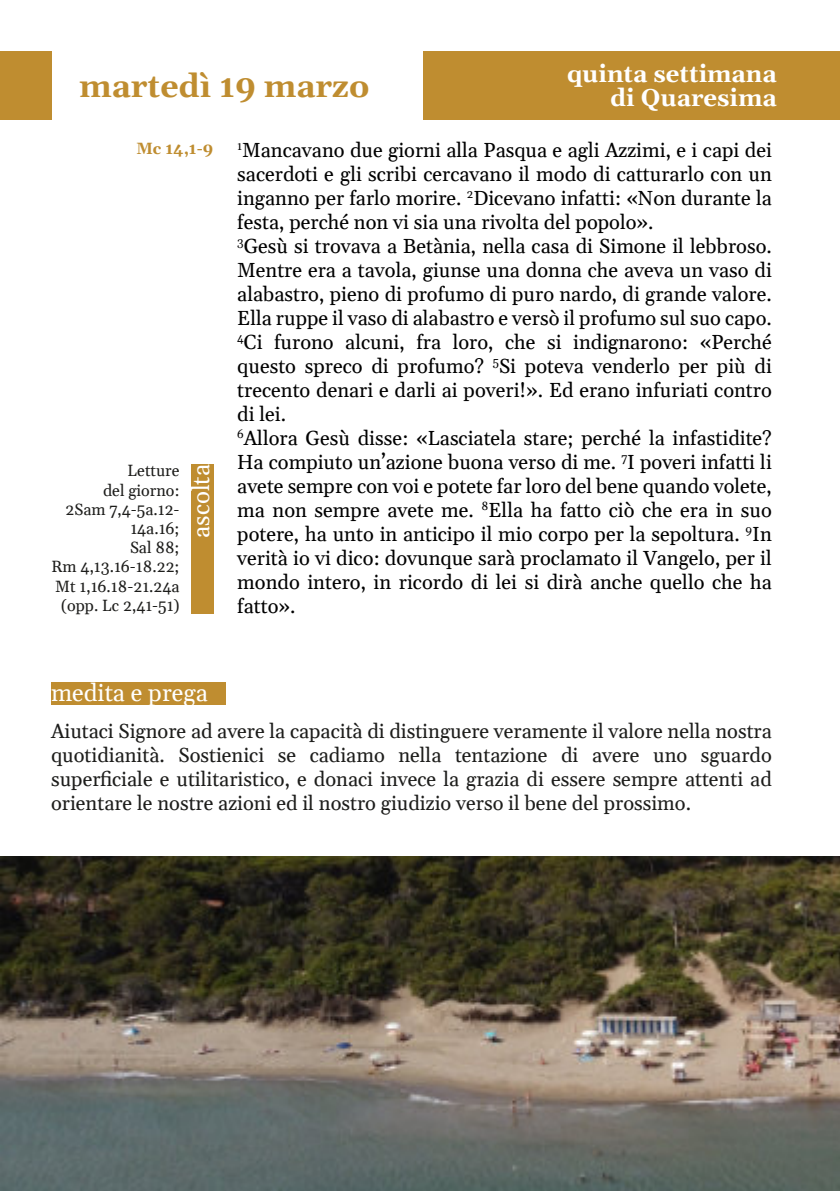
<style>
.page{position:relative;width:840px;height:1191px;background:#fff}
.page>*{position:absolute;margin:0;border:0;box-sizing:border-box;transform-origin:0 0}
.t1{font:700 32px "Gelasio";color:#bf8d30}
.t2{font:700 24px "Gelasio";color:#fff}
.t3{font:24px "Gelasio";color:#fff}
.t4{font:20px "Gelasio";color:#000}
.t5{font:20px "Gelasio";color:#1d1d1b}
.t6{font:16px "Gelasio";color:#1d1d1b}
.t7{font:700 16px "Gelasio";color:#bf8d30}
.t8{font:11.6px "Gelasio";color:#000}
</style>
<div class="page">
<div style="left:423px;top:51px;width:416px;height:68px;background:#bf8d30"></div>
<div style="left:0;top:51px;width:51px;height:68px;background:#bf8d30"></div>
<div style="left:51px;top:682px;width:174px;height:22px;background:#bf8d30"></div>
<div style="left:191px;top:464px;width:22px;height:149px;background:#bf8d30"></div>
<img style="left:0;top:856px;width:839px;height:335px">
<p class="t1" style="left:79px;top:67px;width:291px">martedì 19 marzo</p>
<p class="t2" style="left:566px;top:60px;width:211px">quinta settimana</p>
<p class="t2" style="left:610px;top:84px;width:168px">di Quaresima</p>
<p class="t7" style="left:136px;top:139px;width:78px">Mc 14,1-9</p>
<p class="t6" style="left:127px;top:461px;width:53px">Letture</p>
<p class="t6" style="left:103px;top:480px;width:78px">del giorno:</p>
<p class="t6" style="left:65px;top:500px;width:115px">2Sam 7,4-5a.12-</p>
<p class="t6" style="left:130px;top:519px;width:51px">14a.16;</p>
<p class="t6" style="left:130px;top:538px;width:51px">Sal 88;</p>
<p class="t6" style="left:51px;top:557px;width:130px">Rm 4,13.16-18.22;</p>
<p class="t6" style="left:55px;top:576px;width:126px">Mt 1,16.18-21.24a</p>
<p class="t6" style="left:61px;top:596px;width:120px">(opp. Lc 2,41-51)</p>
<p class="t3" style="left:187px;top:538px;width:75px;rotate:-90deg">ascolta</p>
<p class="t8" style="left:237px;top:140px;width:7px">1</p>
<p class="t4" style="left:242px;top:138px;width:530px">Mancavano due giorni alla Pasqua e agli Azzimi, e i capi dei</p>
<p class="t4" style="left:237px;top:162px;width:536px">sacerdoti e gli scribi cercavano il modo di catturarlo con un</p>
<p class="t4" style="left:237px;top:186px;width:226px">inganno per farlo morire.</p>
<p class="t8" style="left:466px;top:188px;width:8px">2</p>
<p class="t4" style="left:473px;top:186px;width:300px">Dicevano infatti: «Non durante la</p>
<p class="t4" style="left:237px;top:210px;width:417px">festa, perché non vi sia una rivolta del popolo».</p>
<p class="t8" style="left:237px;top:236px;width:8px">3</p>
<p class="t4" style="left:243px;top:234px;width:529px">Gesù si trovava a Betània, nella casa di Simone il lebbroso.</p>
<p class="t4" style="left:237px;top:258px;width:536px">Mentre era a tavola, giunse una donna che aveva un vaso di</p>
<p class="t4" style="left:237px;top:282px;width:536px">alabastro, pieno di profumo di puro nardo, di grande valore.</p>
<p class="t4" style="left:237px;top:306px;width:536px">Ella ruppe il vaso di alabastro e versò il profumo sul suo capo.</p>
<p class="t8" style="left:237px;top:332px;width:8px">4</p>
<p class="t4" style="left:244px;top:330px;width:529px">Ci furono alcuni, fra loro, che si indignarono: «Perché</p>
<p class="t4" style="left:237px;top:354px;width:248px">questo spreco di profumo?</p>
<p class="t8" style="left:492px;top:356px;width:8px">5</p>
<p class="t4" style="left:499px;top:354px;width:274px">Si poteva venderlo per più di</p>
<p class="t4" style="left:237px;top:378px;width:535px">trecento denari e darli ai poveri!». Ed erano infuriati contro</p>
<p class="t4" style="left:237px;top:402px;width:50px">di lei.</p>
<p class="t8" style="left:237px;top:428px;width:8px">6</p>
<p class="t4" style="left:244px;top:426px;width:529px">Allora Gesù disse: «Lasciatela stare; perché la infastidite?</p>
<p class="t4" style="left:237px;top:450px;width:380px">Ha compiuto un’azione buona verso di me.</p>
<p class="t8" style="left:621px;top:452px;width:7px">7</p>
<p class="t4" style="left:627px;top:450px;width:146px">I poveri infatti li</p>
<p class="t4" style="left:237px;top:474px;width:536px">avete sempre con voi e potete far loro del bene quando volete,</p>
<p class="t4" style="left:237px;top:498px;width:238px">ma non sempre avete me.</p>
<p class="t8" style="left:481px;top:500px;width:8px">8</p>
<p class="t4" style="left:488px;top:498px;width:285px">Ella ha fatto ciò che era in suo</p>
<p class="t4" style="left:237px;top:522px;width:503px">potere, ha unto in anticipo il mio corpo per la sepoltura.</p>
<p class="t8" style="left:745px;top:524px;width:8px">9</p>
<p class="t4" style="left:751px;top:522px;width:21px">In</p>
<p class="t4" style="left:237px;top:546px;width:535px">verità io vi dico: dovunque sarà proclamato il Vangelo, per il</p>
<p class="t4" style="left:237px;top:570px;width:535px">mondo intero, in ricordo di lei si dirà anche quello che ha</p>
<p class="t4" style="left:237px;top:594px;width:60px">fatto».</p>
<p class="t3" style="left:51px;top:678px;width:158px">medita e prega</p>
<p class="t5" style="left:51px;top:719px;width:721px">Aiutaci Signore ad avere la capacità di distinguere veramente il valore nella nostra</p>
<p class="t5" style="left:51px;top:743px;width:721px">quotidianità. Sostienici se cadiamo nella tentazione di avere uno sguardo</p>
<p class="t5" style="left:51px;top:767px;width:721px">superficiale e utilitaristico, e donaci invece la grazia di essere sempre attenti ad</p>
<p class="t5" style="left:51px;top:791px;width:641px">orientare le nostre azioni ed il nostro giudizio verso il bene del prossimo.</p>
</div>
